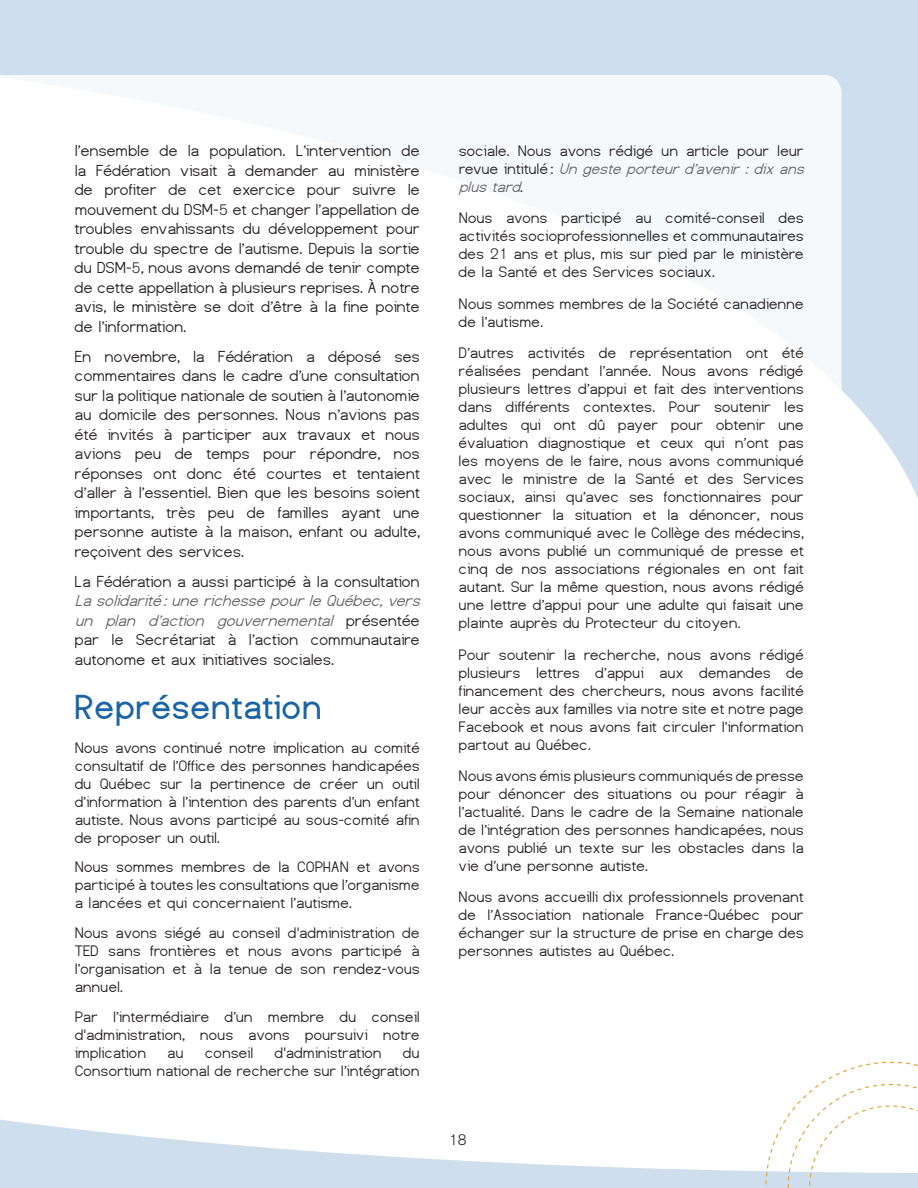
<style>
.page{position:relative;width:918px;height:1188px;background:#fff}
.page>*{position:absolute;margin:0;border:0;box-sizing:border-box;transform-origin:0 0}
.Titres_2{font:700 36px "Dustismo";letter-spacing:.01em;color:#1a64a5}
.texte1{font:16.5px/19.5px "Dustismo";color:#231f20;text-align:justify}
.texte1-2{font:15.75px/18px "Dustismo";letter-spacing:.005em;color:#231f20;text-align:justify}
.t1{font:300 15px "Akzidenz Grotesk BE";color:#231f20}
.s1{font-family:"Akzidenz Grotesk BE";font-weight:300;font-size:15px}
.s2{font-style:italic;color:#636366}
</style>
<div class="page">
<div style="left:0;top:0;width:918px;height:499px;background:#cfdeec"></div>
<svg style="left:0;top:1119px;width:752px;height:69px;fill:#cfdeec"></svg>
<svg style="left:0;top:75px;width:842px;height:424px"></svg>
<svg style="left:752px;top:1061px;width:166px;height:127px"></svg>
<p class="texte1" style="left:75px;top:141px;width:347px">l’ensemble de la population. L’intervention de la Fédération visait à demander au ministère de profiter de cet exercice pour suivre le mouvement du DSM-<span class="s1">5</span> et changer l’appellation de troubles envahissants du développement pour trouble du spectre de l’autisme. Depuis la sortie du DSM-<span class="s1">5</span>, nous avons demandé de tenir compte de cette appellation à plusieurs reprises. À notre avis, le ministère se doit d’être à la fine pointe de l’information.</p>
<p class="texte1" style="left:75px;top:347px;width:347px">En novembre, la Fédération a déposé ses commentaires dans le cadre d’une consultation sur la politique nationale de soutien à l’autonomie au domicile des personnes. Nous n’avions pas été invités à participer aux travaux et nous avions peu de temps pour répondre, nos réponses ont donc été courtes et tentaient d’aller à l’essentiel. Bien que les besoins soient importants, très peu de familles ayant une personne autiste à la maison, enfant ou adulte, reçoivent des services.</p>
<p class="texte1" style="left:75px;top:572px;width:351px;text-align:left">La Fédération a aussi participé à la consultation <span class="s2">Lasolidarité:une richesse pourle Québec,vers un plan d’action gouvernemental</span> p r é s e n t é e par le Secrétariat à l’action communautaire autonome et aux initiatives sociales.</p>
<p class="Titres_2" style="left:75px;top:688px;width:250px">Représentation</p>
<p class="texte1-2" style="left:75px;top:739px;width:346px">Nous avons continué notre implication au comité consultatif de l’Office des personnes handicapées du Québec sur la pertinence de créer un outil d’information à l’intention des parents d’un enfant autiste. Nous avons participé au sous-comité afin de proposer un outil.</p>
<p class="texte1-2" style="left:75px;top:858px;width:346px">Nous sommes membres de la COPHAN et avons participé à toutes les consultations que l’organisme a lancées et qui concernaient l’autisme.</p>
<p class="texte1-2" style="left:75px;top:924px;width:346px">Nous avons siégé au conseil d'administration de TED sans frontières et nous avons participé à l’organisation et à la tenue de son rendez-vous annuel.</p>
<p class="texte1-2" style="left:75px;top:1008px;width:346px">Par l’intermédiaire d’un membre du conseil d'administration, nous avons poursuivi notre implication</p>
<p class="texte1-2" style="left:168px;top:1044px;width:18px">au</p>
<p class="texte1-2" style="left:205px;top:1044px;width:50px">conseil</p>
<p class="texte1-2" style="left:275px;top:1044px;width:109px">d'administration</p>
<p class="texte1-2" style="left:75px;top:1044px;width:346px;text-align:right">du<br>Consortium national de recherche sur l’intégration</p>
<p class="texte1-2" style="left:459px;top:142px;width:351px;text-align:left">sociale. Nous avons rédigé un article pour leur r e v u e i n t i t u l é : <span class="s2">Un geste porteur d’avenir : dix ans plus tard</span>.</p>
<p class="texte1-2" style="left:459px;top:209px;width:346px">Nous avons participé au comité-conseil des activités socioprofessionnelles et communautaires des <span class="s1">21</span> ans et plus, mis sur pied par le ministère de la Santé et des Services sociaux.</p>
<p class="texte1-2" style="left:459px;top:295px;width:346px">Nous sommes membres de la Société canadienne de l’autisme.</p>
<p class="texte1-2" style="left:459px;top:344px;width:346px">D’autres activités de représentation ont été réalisées pendant l’année. Nous avons rédigé plusieurs lettres d’appui et fait des interventions dans différents contextes. Pour soutenir les adultes qui ont dû payer pour obtenir une évaluation diagnostique et ceux qui n’ont pas les moyens de le faire, nous avons communiqué avec le ministre de la Santé et des Services sociaux, ainsi qu’avec ses fonctionnaires pour questionner la situation et la dénoncer, nous avons communiqué avec le Collège des médecins, nous avons publié un communiqué de presse et cinq de nos associations régionales en ont fait autant. Sur la même question, nous avons rédigé une lettre d’appui pour une adulte qui faisait une plainte auprès du Protecteur du citoyen.</p>
<p class="texte1-2" style="left:459px;top:646px;width:346px">Pour soutenir la recherche, nous avons rédigé plusieurs lettres d’appui aux demandes de financement des chercheurs, nous avons facilité leur accès aux familles via notre site et notre page Facebook et nous avons fait circuler l’information partout au Québec.</p>
<p class="texte1-2" style="left:459px;top:767px;width:346px">Nous avons émis plusieurs communiqués de presse pour dénoncer des situations ou pour réagir à l’actualité. Dans le cadre de la Semaine nationale de l’intégration des personnes handicapées, nous avons publié un texte sur les obstacles dans la vie d’une personne autiste.</p>
<p class="texte1-2" style="left:459px;top:888px;width:346px">Nous avons accueilli dix professionnels provenant de l’Association nationale France-Québec pour échanger sur la structure de prise en charge des personnes autistes au Québec.</p>
<p class="t1" style="left:449px;top:1132px;width:19px">18</p>
</div>
